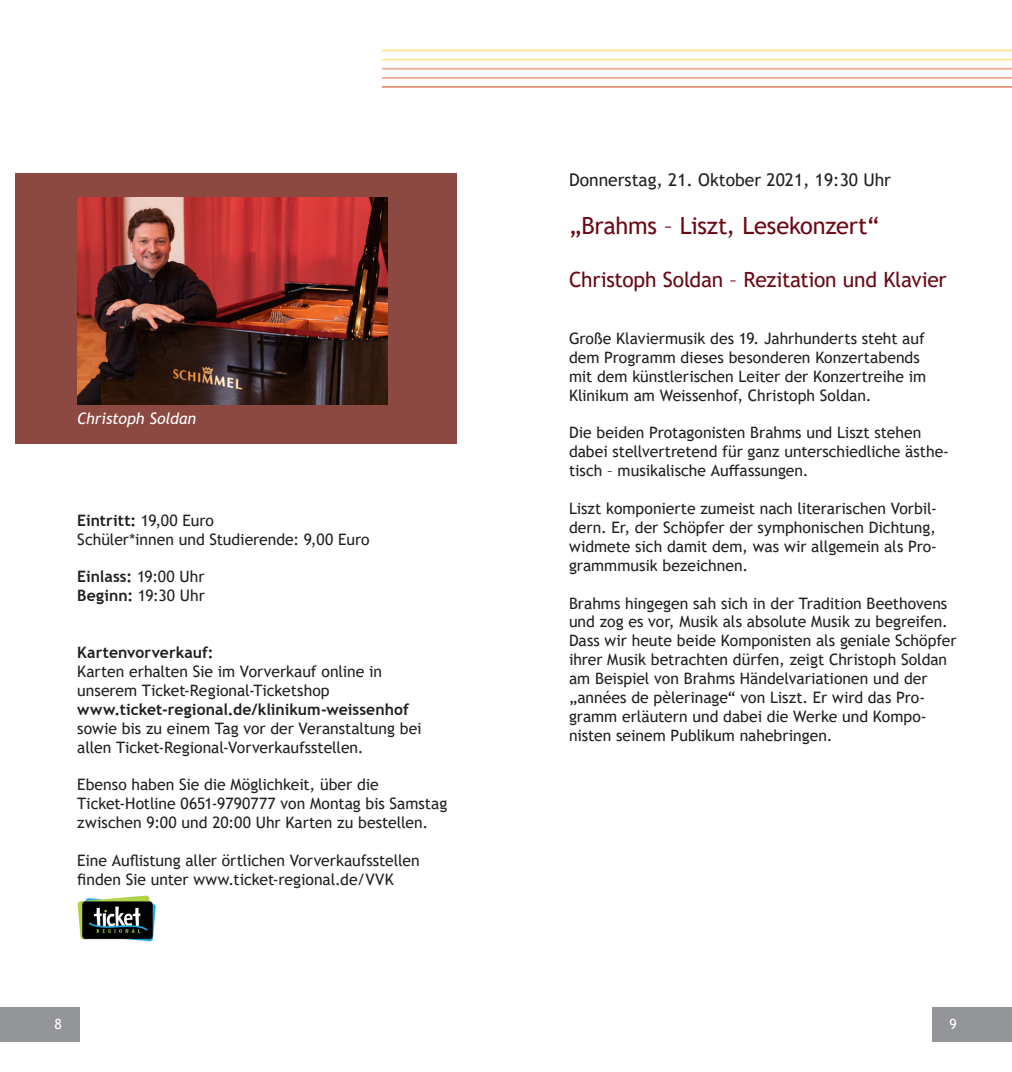
<style>
.page{position:relative;width:1012px;height:1072px;background:#fff}
.page>*{position:absolute;margin:0;border:0;box-sizing:border-box;transform-origin:0 0}
.Ueberschrift{font:23.62px "Trebuchet MS";letter-spacing:-.01em;color:#6a0915}
.Body{font:21px "Trebuchet MS";letter-spacing:-.015em;color:#6a0915}
.Ueberschrift-2{font:17.5px "Trebuchet MS";color:#231f20}
.Body-2{font:15.75px/18.9px "Trebuchet MS";color:#231f20}
.Body-3{font:700 15.75px "Trebuchet MS";letter-spacing:.005em;color:#231f20}
.Ueberschrift-3{font:italic 15.75px "Trebuchet MS";letter-spacing:-.005em;color:#fff}
.t1{font:14px "Trebuchet MS";color:#fff}
.s1{font-weight:700}
.s2{font-weight:400}
</style>
<div class="page">
<div style="left:0;top:1007px;width:79px;height:35px;background:#939598"></div>
<div style="left:933px;top:1007px;width:79px;height:35px;background:#939598"></div>
<hr style="left:382px;top:50px;width:630px;height:1px;background:#ffe192">
<hr style="left:382px;top:59px;width:630px;height:1px;background:#ffe192">
<hr style="left:382px;top:68px;width:630px;height:2px;background:#ecaa90">
<hr style="left:382px;top:77px;width:630px;height:2px;background:#ecaa90">
<hr style="left:382px;top:86px;width:630px;height:2px;background:#e58d70">
<div style="left:15px;top:173px;width:441px;height:270px;background:#8c4942"></div>
<img style="left:78px;top:198px;width:309px;height:206px">
<img style="left:77px;top:895px;width:79px;height:47px">
<p class="Ueberschrift-3" style="left:77px;top:408px;width:120px">Christoph Soldan</p>
<p class="Body-2" style="left:77px;top:510px;width:294px"><span class="s1">Eintritt:</span> 19,00 Euro<br>Schüler*innen und Studierende: 9,00 Euro</p>
<p class="Body-3" style="left:77px;top:567px;width:129px">Einlass: <span class="s2">19:00 Uhr</span></p>
<p class="Body-2" style="left:77px;top:586px;width:129px"><span class="s1">Beginn:</span> 19:30 Uhr</p>
<p class="Body-3" style="left:77px;top:642px;width:138px">Kartenvorverkauf:</p>
<p class="Body-2" style="left:77px;top:662px;width:346px">Karten erhalten Sie im Vorverkauf online in unserem Ticket-Regional-Ticketshop <span class="s1">www.ticket-regional.de/klinikum-weissenhof </span>sowie bis zu einem Tag vor der Veranstaltung bei allen Ticket-Regional-Vorverkaufsstellen.</p>
<p class="Body-2" style="left:77px;top:775px;width:372px">Ebenso haben Sie die Möglichkeit, über die<br>Ticket-Hotline 0651-9790777 von Montag bis Samstag zwischen 9:00 und 20:00 Uhr Karten zu bestellen.</p>
<p class="Body-2" style="left:77px;top:851px;width:344px">Eine Auflistung aller örtlichen Vorverkaufsstellen finden Sie unter www.ticket-regional.de/VVK</p>
<p class="Ueberschrift-2" style="left:569px;top:169px;width:324px">Donnerstag, 21. Oktober 2021, 19:30 Uhr</p>
<p class="Ueberschrift" style="left:569px;top:210px;width:312px">„Brahms – Liszt, Lesekonzert“</p>
<p class="Body" style="left:569px;top:266px;width:379px">Christoph Soldan – Rezitation und Klavier</p>
<p class="Body-2" style="left:569px;top:329px;width:359px">Große Klaviermusik des 19. Jahrhunderts steht auf dem Programm dieses besonderen Konzertabends mit dem künstlerischen Leiter der Konzertreihe im Klinikum am Weissenhof, Christoph Soldan.</p>
<p class="Body-2" style="left:569px;top:423px;width:382px">Die beiden Protagonisten Brahms und Liszt stehen dabei stellvertretend für ganz unterschiedliche ästhe&shy;tisch – musikalische Auffassungen.</p>
<p class="Body-2" style="left:569px;top:499px;width:370px;text-align:justify">Liszt komponierte zumeist nach literarischen Vorbil&shy;dern. Er, der Schöpfer der symphonischen Dichtung, widmete sich damit dem, was wir allgemein als Pro&shy;grammmusik bezeichnen.</p>
<p class="Body-2" style="left:569px;top:593px;width:389px">Brahms hingegen sah sich in der Tradition Beethovens und zog es vor, Musik als absolute Musik zu begreifen.<br>Dass wir heute beide Komponisten als geniale Schöpfer</p>
<p class="Body-2" style="left:569px;top:650px;width:380px">ihrer Musik betrachten dürfen, zeigt Christoph Soldan am Beispiel von Brahms Händelvariationen und der „années de pèlerinage“ von Liszt. Er wird das Pro&shy;gramm erläutern und dabei die Werke und Kompo&shy;nisten seinem Publikum nahebringen.</p>
<p class="t1" style="left:55px;top:1015px;width:9px">8</p>
<p class="t1" style="left:949px;top:1015px;width:9px">9</p>
</div>
